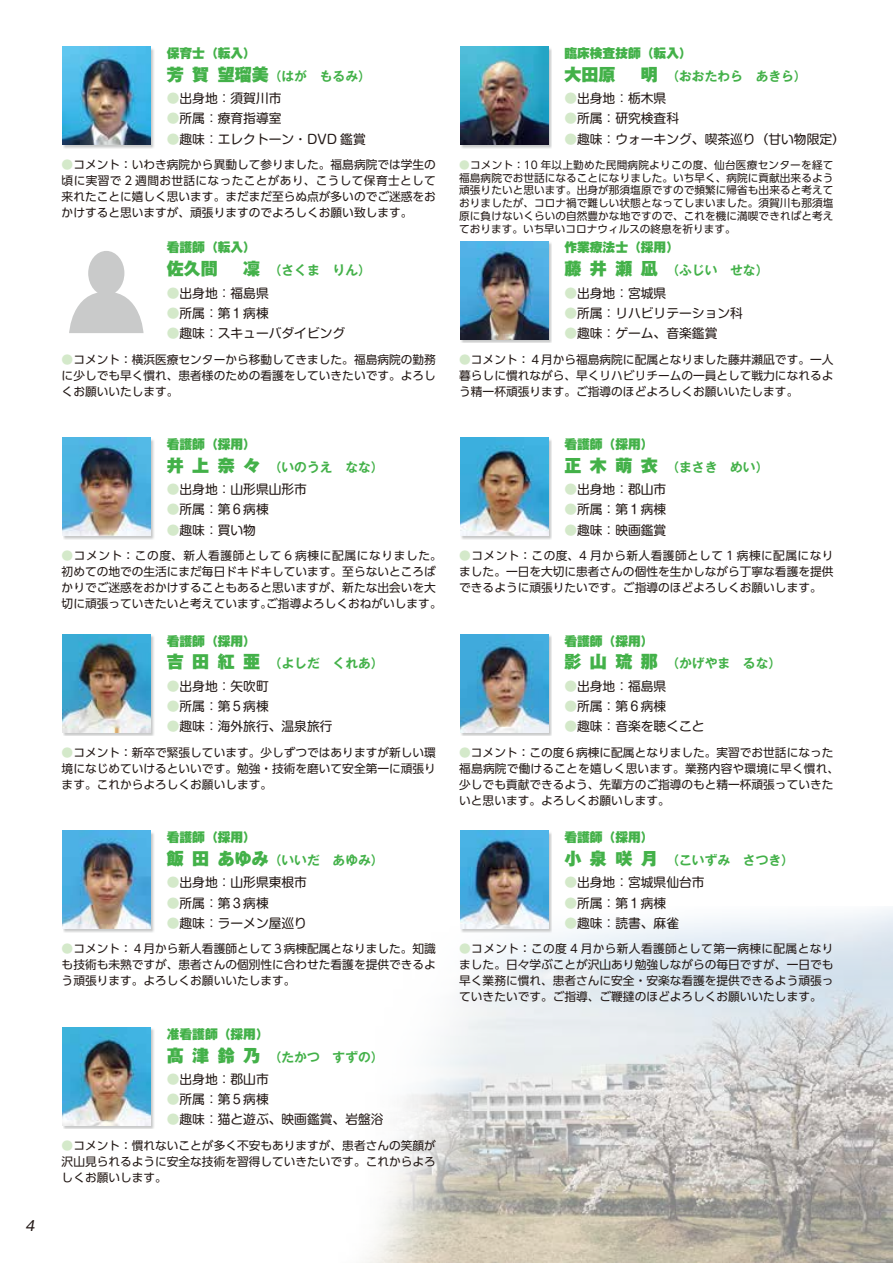
<style>
.page{position:relative;width:893px;height:1263px;background:#fff}
.page>*{position:absolute;margin:0;border:0;box-sizing:border-box;transform-origin:0 0}
.t1{font:italic 13.8px "Gothic MB101 Pro";color:#221815}
.t2{font:12.75px "Shin M Go Pro";color:#221815}
.t3{font:700 12.75px "Gothic MB101 Pro De";color:#43b149}
.t4{font:900 12.75px "Gothic MB101 Pro";color:#43b149}
.t5{font:11.7px/15.9px "UD Shin Go Pro";color:#221815;text-align:justify}
.t6{font:10.65px/12.8px "UD Shin Go Pro";color:#221815;text-align:justify}
.s1{font-family:"Gothic MB101 Pro";font-weight:900;font-size:16.95px}
.s2{color:#d4e9ca}
</style>
<div class="page">
<img style="left:365px;top:909px;width:528px;height:354px">
<div style="left:63px;top:47px;width:91px;height:101px;background:#d1d2d2"></div>
<img style="left:63px;top:47px;width:88px;height:98px">
<svg style="left:461px;top:47px;width:91px;height:101px"></svg>
<img style="left:460px;top:47px;width:88px;height:98px">
<svg style="left:460px;top:241px;width:92px;height:102px"></svg>
<img style="left:460px;top:241px;width:88px;height:98px">
<div style="left:63px;top:438px;width:91px;height:101px;background:#d1d2d2"></div>
<img style="left:63px;top:438px;width:88px;height:98px">
<svg style="left:461px;top:438px;width:91px;height:101px"></svg>
<img style="left:460px;top:438px;width:88px;height:98px">
<svg style="left:63px;top:635px;width:91px;height:101px"></svg>
<img style="left:63px;top:634px;width:88px;height:98px">
<svg style="left:460px;top:634px;width:92px;height:102px"></svg>
<img style="left:460px;top:634px;width:88px;height:98px">
<div style="left:63px;top:831px;width:91px;height:101px;background:#d1d2d2"></div>
<img style="left:63px;top:831px;width:88px;height:98px">
<svg style="left:63px;top:1028px;width:91px;height:101px"></svg>
<img style="left:63px;top:1027px;width:88px;height:98px">
<svg style="left:460px;top:831px;width:92px;height:101px"></svg>
<img style="left:460px;top:831px;width:88px;height:98px">
<div style="left:88px;top:251px;width:36px;height:44px;background:#c9caca;border-radius:50%"></div>
<svg style="left:69px;top:292px;width:75px;height:41px"></svg>
<p class="t1" style="left:25px;top:1214px;width:14px">4</p>
<p class="t4" style="left:167px;top:42px;width:91px">保育士（転入）</p>
<p class="t3" style="left:167px;top:65px;width:206px"><span class="s1">芳賀望瑠美</span>（はが　もるみ）</p>
<p class="t2" style="left:167px;top:88px;width:116px"><span class="s2">●</span>出身地：須賀川市</p>
<p class="t2" style="left:167px;top:108px;width:116px"><span class="s2">●</span>所属：療育指導室</p>
<p class="t2" style="left:167px;top:128px;width:201px"><span class="s2">●</span>趣味：エレクトーン・DVD 鑑賞</p>
<p class="t5" style="left:62px;top:156px;width:376px"><span class="s2">●</span>コメント：いわき病院から異動して参りました。福島病院では学生の頃に実習で 2 週間お世話になったことがあり、こうして保育士として来れたことに嬉しく思います。まだまだ至らぬ点が多いのでご迷惑をおかけすると思いますが、頑張りますのでよろしくお願い致します。</p>
<p class="t4" style="left:167px;top:237px;width:91px">看護師（転入）</p>
<p class="t3" style="left:167px;top:260px;width:206px"><span class="s1">佐久間　凜</span> （さくま　りん）</p>
<p class="t2" style="left:167px;top:282px;width:104px"><span class="s2">●</span>出身地：福島県</p>
<p class="t2" style="left:167px;top:303px;width:104px"><span class="s2">●</span>所属：第１病棟</p>
<p class="t2" style="left:167px;top:323px;width:180px"><span class="s2">●</span>趣味：スキューバダイビング</p>
<p class="t5" style="left:62px;top:351px;width:376px"><span class="s2">●</span>コメント：横浜医療センターから移動してきました。福島病院の勤務に少しでも早く慣れ、患者様のための看護をしていきたいです。よろしくお願いいたします。</p>
<p class="t4" style="left:167px;top:433px;width:91px">看護師（採用）</p>
<p class="t3" style="left:167px;top:456px;width:218px"><span class="s1">井上奈々</span> （いのうえ　なな）</p>
<p class="t2" style="left:167px;top:479px;width:142px"><span class="s2">●</span>出身地：山形県山形市</p>
<p class="t2" style="left:167px;top:499px;width:104px"><span class="s2">●</span>所属：第６病棟</p>
<p class="t2" style="left:167px;top:519px;width:91px"><span class="s2">●</span>趣味：買い物</p>
<p class="t5" style="left:62px;top:547px;width:382px;text-align:left"><span class="s2">●</span>コメント：この度、新人看護師として 6 病棟に配属になりました。初めての地での生活にまだ毎日ドキドキしています。至らないところばかりでご迷惑をおかけすることもあると思いますが、新たな出会いを大切に頑張っていきたいと考えています。ご指導よろしくおねがいします。</p>
<p class="t4" style="left:167px;top:630px;width:91px">看護師（採用）</p>
<p class="t3" style="left:167px;top:653px;width:218px"><span class="s1">吉田紅亜</span> （よしだ　くれあ）</p>
<p class="t2" style="left:167px;top:676px;width:104px"><span class="s2">●</span>出身地：矢吹町</p>
<p class="t2" style="left:167px;top:696px;width:104px"><span class="s2">●</span>所属：第５病棟</p>
<p class="t2" style="left:167px;top:716px;width:167px"><span class="s2">●</span>趣味：海外旅行、温泉旅行</p>
<p class="t5" style="left:62px;top:744px;width:376px"><span class="s2">●</span>コメント：新卒で緊張しています。少しずつではありますが新しい環境になじめていけるといいです。勉強・技術を磨いて安全第一に頑張ります。これからよろしくお願いします。</p>
<p class="t4" style="left:167px;top:826px;width:91px">看護師（採用）</p>
<p class="t3" style="left:167px;top:849px;width:218px"><span class="s1">飯田あゆみ</span>（いいだ　あゆみ）</p>
<p class="t2" style="left:167px;top:872px;width:142px"><span class="s2">●</span>出身地：山形県東根市</p>
<p class="t2" style="left:167px;top:892px;width:104px"><span class="s2">●</span>所属：第３病棟</p>
<p class="t2" style="left:167px;top:912px;width:142px"><span class="s2">●</span>趣味：ラーメン屋巡り</p>
<p class="t5" style="left:62px;top:941px;width:376px"><span class="s2">●</span>コメント：４月から新人看護師として３病棟配属となりました。知識も技術も未熟ですが、患者さんの個別性に合わせた看護を提供できるよう頑張ります。よろしくお願いいたします。</p>
<p class="t4" style="left:167px;top:1023px;width:104px">准看護師（採用）</p>
<p class="t3" style="left:167px;top:1046px;width:218px"><span class="s1">髙津鈴乃</span> （たかつ　すずの）</p>
<p class="t2" style="left:167px;top:1069px;width:104px"><span class="s2">●</span>出身地：郡山市</p>
<p class="t2" style="left:167px;top:1089px;width:104px"><span class="s2">●</span>所属：第５病棟</p>
<p class="t2" style="left:167px;top:1109px;width:218px"><span class="s2">●</span>趣味：猫と遊ぶ、映画鑑賞、岩盤浴</p>
<p class="t5" style="left:62px;top:1137px;width:376px"><span class="s2">●</span>コメント：慣れないことが多く不安もありますが、患者さんの笑顔が沢山見られるように安全な技術を習得していきたいです。これからよろしくお願いします。</p>
<p class="t4" style="left:564px;top:42px;width:129px">臨床検査技師（転入）</p>
<p class="t3" style="left:564px;top:65px;width:244px"><span class="s1">大田原　明</span> （おおたわら　あきら）</p>
<p class="t2" style="left:564px;top:88px;width:104px"><span class="s2">●</span>出身地：栃木県</p>
<p class="t2" style="left:564px;top:108px;width:116px"><span class="s2">●</span>所属：研究検査科</p>
<p class="t2" style="left:564px;top:128px;width:282px"><span class="s2">●</span>趣味：ウォーキング、喫茶巡り（甘い物限定）</p>
<p class="t6" style="left:459px;top:158px;width:376px"><span class="s2">●</span>コメント：10 年以上勤めた民間病院よりこの度、仙台医療センターを経て福島病院でお世話になることになりました。いち早く、病院に貢献出来るよう頑張りたいと思います。出身が那須塩原ですので頻繁に帰省も出来ると考えておりましたが、コロナ禍で難しい状態となってしまいました。須賀川も那須塩原に負けないくらいの自然豊かな地ですので、これを機に満喫できればと考えております。いち早いコロナウィルスの終息を祈ります。</p>
<p class="t4" style="left:564px;top:237px;width:116px">作業療法士（採用）</p>
<p class="t3" style="left:564px;top:260px;width:206px"><span class="s1">藤井瀬凪</span> （ふじい　せな）</p>
<p class="t2" style="left:564px;top:282px;width:104px"><span class="s2">●</span>出身地：宮城県</p>
<p class="t2" style="left:564px;top:303px;width:180px"><span class="s2">●</span>所属：リハビリテーション科</p>
<p class="t2" style="left:564px;top:323px;width:155px"><span class="s2">●</span>趣味：ゲーム、音楽鑑賞</p>
<p class="t5" style="left:459px;top:351px;width:376px"><span class="s2">●</span>コメント：４月から福島病院に配属となりました藤井瀬凪です。一人暮らしに慣れながら、早くリハビリチームの一員として戦力になれるよう精一杯頑張ります。ご指導のほどよろしくお願いいたします。</p>
<p class="t4" style="left:564px;top:433px;width:91px">看護師（採用）</p>
<p class="t3" style="left:564px;top:456px;width:206px"><span class="s1">正木萌衣</span> （まさき　めい）</p>
<p class="t2" style="left:564px;top:479px;width:104px"><span class="s2">●</span>出身地：郡山市</p>
<p class="t2" style="left:564px;top:499px;width:104px"><span class="s2">●</span>所属：第１病棟</p>
<p class="t2" style="left:564px;top:519px;width:104px"><span class="s2">●</span>趣味：映画鑑賞</p>
<p class="t5" style="left:459px;top:547px;width:376px"><span class="s2">●</span>コメント：この度、4 月から新人看護師として 1 病棟に配属になりました。一日を大切に患者さんの個性を生かしながら丁寧な看護を提供できるように頑張りたいです。ご指導のほどよろしくお願いします。</p>
<p class="t4" style="left:564px;top:630px;width:91px">看護師（採用）</p>
<p class="t3" style="left:564px;top:653px;width:218px"><span class="s1">影山琉那</span> （かげやま　るな）</p>
<p class="t2" style="left:564px;top:676px;width:104px"><span class="s2">●</span>出身地：福島県</p>
<p class="t2" style="left:564px;top:696px;width:104px"><span class="s2">●</span>所属：第６病棟</p>
<p class="t2" style="left:564px;top:716px;width:142px"><span class="s2">●</span>趣味：音楽を聴くこと</p>
<p class="t5" style="left:459px;top:744px;width:381px;text-align:left"><span class="s2">●</span>コメント：この度６病棟に配属となりました。実習でお世話になった福島病院で働けることを嬉しく思います。業務内容や環境に早く慣れ、少しでも貢献できるよう、先輩方のご指導のもと精一杯頑張っていきたいと思います。よろしくお願いします。</p>
<p class="t4" style="left:564px;top:826px;width:91px">看護師（採用）</p>
<p class="t3" style="left:564px;top:849px;width:231px"><span class="s1">小泉咲月</span> （こいずみ　さつき）</p>
<p class="t2" style="left:564px;top:872px;width:142px"><span class="s2">●</span>出身地：宮城県仙台市</p>
<p class="t2" style="left:564px;top:892px;width:104px"><span class="s2">●</span>所属：第１病棟</p>
<p class="t2" style="left:564px;top:912px;width:116px"><span class="s2">●</span>趣味：読書、麻雀</p>
<p class="t5" style="left:459px;top:941px;width:376px"><span class="s2">●</span>コメント：この度 4 月から新人看護師として第一病棟に配属となりました。日々学ぶことが沢山あり勉強しながらの毎日ですが、一日でも早く業務に慣れ、患者さんに安全・安楽な看護を提供できるよう頑張っていきたいです。ご指導、ご鞭撻のほどよろしくお願いいたします。</p>
</div>
